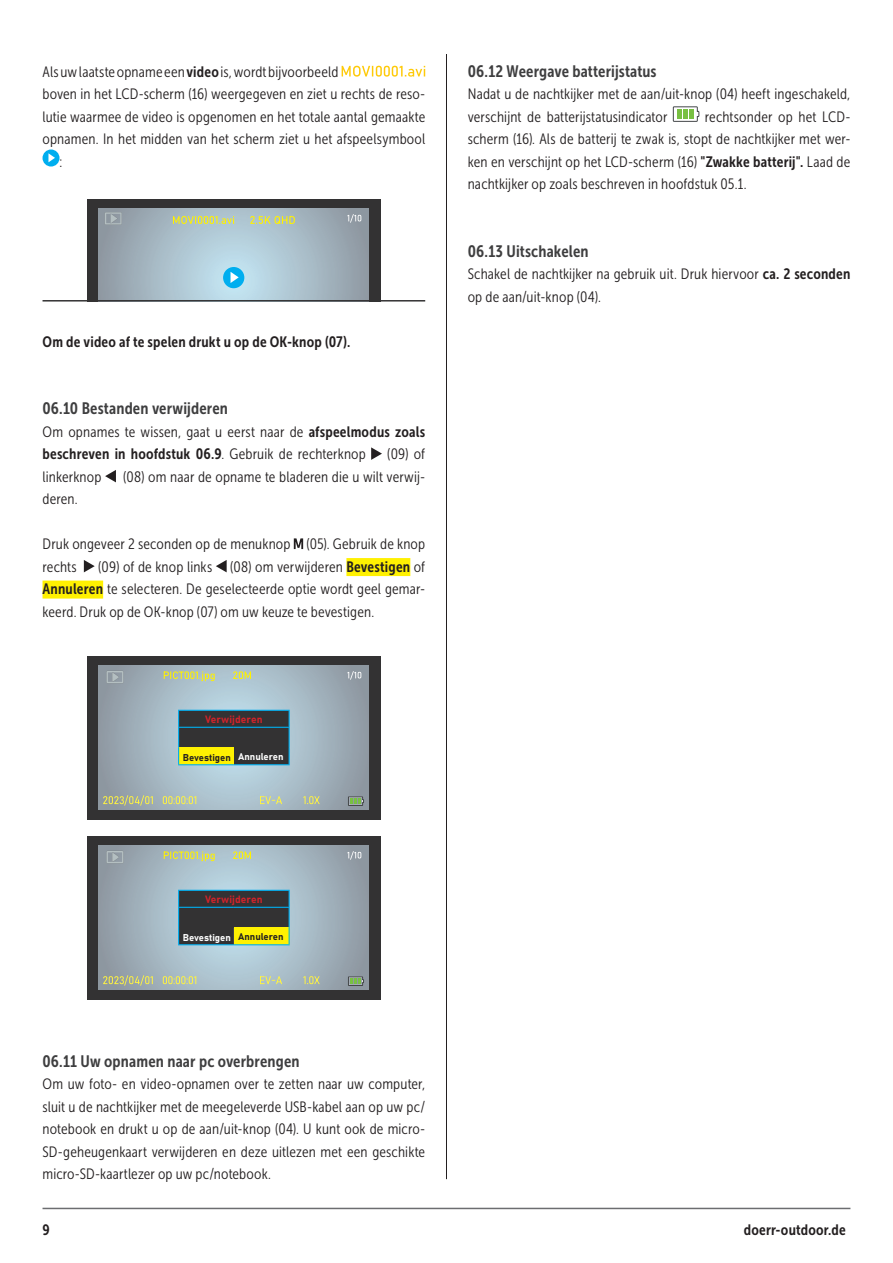
<style>
.page{position:relative;width:893px;height:1263px;background:#fff}
.page>*{position:absolute;margin:0;border:0;box-sizing:border-box;transform-origin:0 0}
.t1{font:16.5px "Museo Sans Cond 700";letter-spacing:.01em;color:#3e3e3f}
.t2{font:15px/22.5px "Museo Sans Cond 300";letter-spacing:.01em;color:#231f20}
.t3{font:15px "Museo Sans Cond 700";letter-spacing:.015em;color:#231f20}
.t4{font:10.5px "Bahnschrift";letter-spacing:.01em;color:#d1232a}
.t5{font:9.75px "Bahnschrift";color:#231f20}
.t6{font:9.75px "Bahnschrift";color:#fff}
.s1{font-family:"Museo Sans Cond 700"}
.s2{font-family:"Museo Sans Cond 300"}
.s3{color:#fff}
.s4{color:#231f20}
</style>
<div class="page">
<hr style="left:43px;top:1208px;width:807px;height:1px;background:#6c6d70">
<hr style="left:446px;top:54px;width:1px;height:1125px;background:#231f20">
<div style="left:346px;top:558px;width:64px;height:18px;background:#fff101"></div>
<div style="left:43px;top:581px;width:60px;height:18px;background:#fff101"></div>
<svg style="left:342px;top:66px;width:83px;height:11px"></svg>
<div style="left:43px;top:149px;width:17px;height:18px;background:#00aeef;border-radius:50%"></div>
<svg style="left:48px;top:153px;width:7px;height:9px"></svg>
<div style="left:87px;top:199px;width:294px;height:103px;background:#333233"></div>
<svg style="left:99px;top:208px;width:270px;height:92px;background:#a6bac5"></svg>
<svg style="left:347px;top:214px;width:14px;height:9px"></svg>
<svg style="left:173px;top:216px;width:122px;height:8px"></svg>
<div style="left:223px;top:267px;width:21px;height:21px;background:#00aeef;border-radius:50%"></div>
<svg style="left:231px;top:272px;width:8px;height:11px"></svg>
<hr style="left:43px;top:300px;width:382px;height:2px;background:#333233">
<svg style="left:105px;top:212px;width:17px;height:13px"></svg>
<svg style="left:371px;top:447px;width:11px;height:13px"></svg>
<svg style="left:105px;top:470px;width:11px;height:12px"></svg>
<svg style="left:294px;top:538px;width:9px;height:11px"></svg>
<svg style="left:84px;top:560px;width:11px;height:12px"></svg>
<svg style="left:216px;top:560px;width:11px;height:12px"></svg>
<div style="left:87px;top:656px;width:294px;height:163px;background:#333233"></div>
<svg style="left:99px;top:665px;width:270px;height:144px;background:#a1b3be"></svg>
<svg style="left:103px;top:795px;width:217px;height:10px;background:#b2c0ad"></svg>
<svg style="left:164px;top:671px;width:87px;height:10px"></svg>
<svg style="left:347px;top:671px;width:14px;height:9px"></svg>
<svg style="left:178px;top:710px;width:112px;height:55px"></svg>
<hr style="left:234px;top:764px;width:56px;height:1px;background:#00aeef">
<svg style="left:348px;top:797px;width:16px;height:9px"></svg>
<svg style="left:106px;top:671px;width:18px;height:12px"></svg>
<div style="left:87px;top:836px;width:294px;height:163px;background:#333233"></div>
<svg style="left:99px;top:845px;width:270px;height:144px;background:#a1b3be"></svg>
<svg style="left:103px;top:975px;width:217px;height:10px;background:#b2c0ad"></svg>
<svg style="left:164px;top:851px;width:87px;height:10px"></svg>
<svg style="left:347px;top:851px;width:14px;height:9px"></svg>
<svg style="left:348px;top:977px;width:16px;height:9px"></svg>
<svg style="left:106px;top:851px;width:18px;height:12px"></svg>
<svg style="left:178px;top:890px;width:112px;height:55px"></svg>
<hr style="left:234px;top:944px;width:56px;height:1px;background:#00aeef">
<svg style="left:673px;top:107px;width:26px;height:15px"></svg>
<div style="left:689px;top:109px;width:5px;height:10px;background:#78c042"></div>
<div style="left:683px;top:109px;width:5px;height:10px;background:#78c042"></div>
<hr style="left:677px;top:109px;width:4px;height:10px;background:#78c042">
<p class="t2" style="left:43px;top:60px;width:297px">Als uw laatste opname een <span class="s1">video</span> is, wordt bijvoorbeeld</p>
<p class="t2" style="left:43px;top:83px;width:384px">boven in het LCD-scherm (16) weergegeven en ziet u rechts de reso-</p>
<p class="t2" style="left:43px;top:105px;width:384px">lutie waarmee de video is opgenomen en het totale aantal gemaakte</p>
<p class="t2" style="left:43px;top:128px;width:384px">opnamen. In het midden van het scherm ziet u het afspeelsymbool</p>
<p class="t2" style="left:60px;top:150px;width:4px">:</p>
<p class="t3" style="left:43px;top:333px;width:309px">Om de video af te spelen drukt u op de OK-knop (07).</p>
<p class="t1" style="left:43px;top:399px;width:187px">06.10 Bestanden verwijderen</p>
<p class="t2" style="left:43px;top:420px;width:384px">Om opnames te wissen, gaat u eerst naar de <span class="s1">afspeelmodus zoals</span></p>
<p class="t3" style="left:43px;top:445px;width:325px">beschreven in hoofdstuk 06.9<span class="s2">. Gebruik de rechterknop</span></p>
<p class="t2" style="left:387px;top:443px;width:39px">(09) of</p>
<p class="t2" style="left:43px;top:465px;width:60px">linkerknop</p>
<p class="t2" style="left:123px;top:465px;width:304px">(08) om naar de opname te bladeren die u wilt verwij-</p>
<p class="t2" style="left:43px;top:488px;width:37px">deren.</p>
<p class="t2" style="left:43px;top:533px;width:384px">Druk ongeveer 2 seconden op de menuknop (05). Gebruik de knop rechts</p>
<p class="t2" style="left:43px;top:555px;width:384px;text-align:justify;text-indent:56px">(09) of de knop links (08) om verwijderen <span class="s1">Bevestigen</span> of <span class="s1">Annuleren</span> te selecteren. De geselecteerde optie wordt geel gemar&shy;keerd. Druk op de OK-knop (07) om uw keuze te bevestigen.</p>
<p class="t4" style="left:205px;top:711px;width:59px">Verwijderen</p>
<p class="t5" style="left:183px;top:750px;width:102px">Bevestigen <span class="s3">Annuleren</span></p>
<p class="t1" style="left:468px;top:62px;width:190px">06.12 Weergave batterijstatus</p>
<p class="t2" style="left:468px;top:83px;width:384px">Nadat u de nachtkijker met de aan/uit-knop (04) heeft ingeschakeld, verschijnt de batterijstatusindicator</p>
<p class="t2" style="left:468px;top:105px;width:384px;text-align:justify;text-indent:237px">rechtsonder op het LCD&shy;scherm (16). Als de batterij te zwak is, stopt de nachtkijker met wer&shy;ken en verschijnt op het LCD-scherm (16) <span class="s1">"Zwakke batterij".</span> Laad de nachtkijker op zoals beschreven in hoofdstuk 05.1.</p>
<p class="t1" style="left:468px;top:242px;width:122px">06.13 Uitschakelen</p>
<p class="t2" style="left:468px;top:263px;width:384px">Schakel de nachtkijker na gebruik uit. Druk hiervoor <span class="s1">ca. 2 seconden </span>op de aan/uit-knop (04).</p>
<p class="t4" style="left:205px;top:891px;width:59px">Verwijderen</p>
<p class="t6" style="left:183px;top:930px;width:102px">Bevestigen <span class="s4">Annuleren</span></p>
<p class="t1" style="left:43px;top:1052px;width:259px">06.11 Uw opnamen naar pc overbrengen</p>
<p class="t2" style="left:43px;top:1073px;width:384px;text-align:justify">Om uw foto- en video-opnamen over te zetten naar uw computer, sluit u de nachtkijker met de meegeleverde USB-kabel aan op uw pc/ notebook en drukt u op de aan/uit-knop (04). U kunt ook de micro-SD-geheugenkaart verwijderen en deze uitlezen met een geschikte micro-SD-kaartlezer op uw pc/notebook.</p>
<p class="t3" style="left:43px;top:1222px;width:9px">9</p>
<p class="t3" style="left:744px;top:1222px;width:103px">doerr-outdoor.de</p>
</div>
